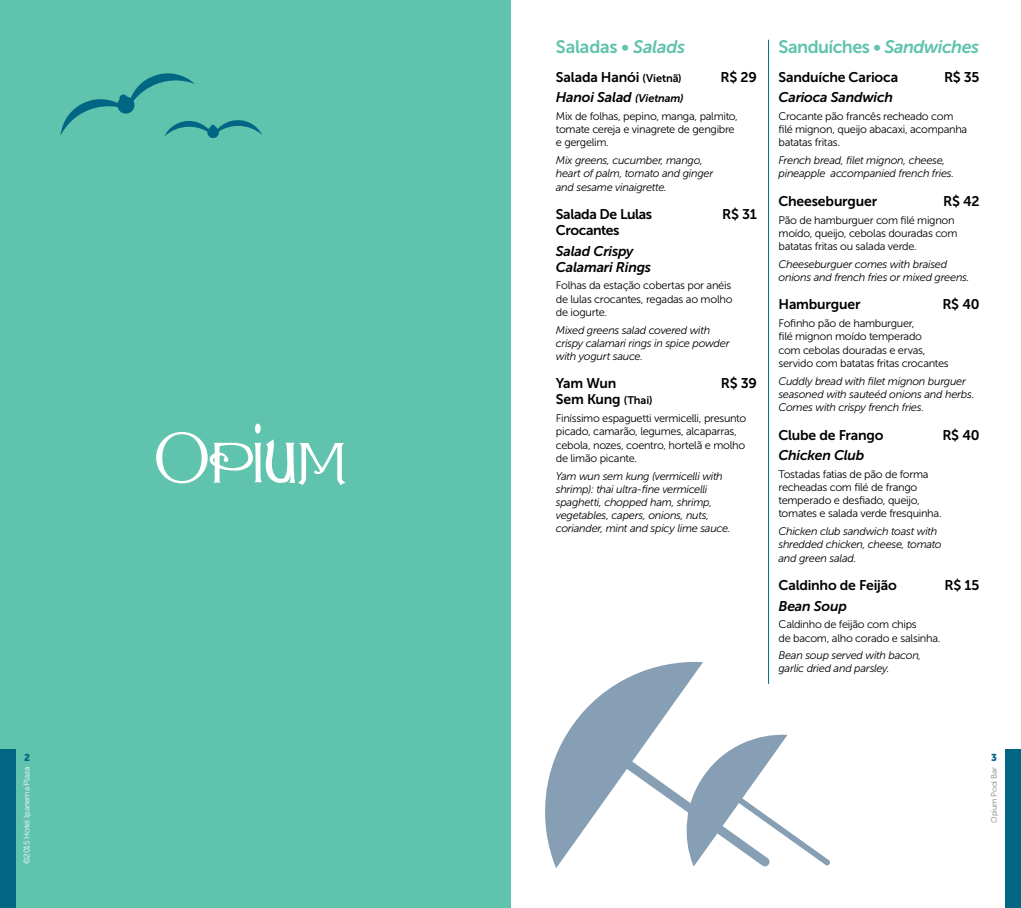
<style>
.page{position:relative;width:1021px;height:908px;background:#fff}
.page>*{position:absolute;margin:0;border:0;box-sizing:border-box;transform-origin:0 0}
.t1{font:18px "Museo Sans 700";letter-spacing:-.025em;color:#60c3ad}
.t2{font:14px "Museo Sans 700";letter-spacing:-.015em;color:#000}
.t3{font:italic 14px/16px "Museo Sans 700";letter-spacing:-.015em;color:#000}
.t4{font:11px/13.2px "Museo Sans 300";letter-spacing:-.025em;color:#000}
.t5{font:italic 11px/13.2px "Museo Sans 300";letter-spacing:-.025em;color:#000}
.t6{font:10px "Museo Sans 900";color:#006684}
.t7{font:8px "Museo Sans 300";letter-spacing:-.025em;color:#fff}
.t8{font:8px "Museo Sans 300";letter-spacing:-.025em;color:#808285}
.s1{font-style:italic}
.s2{font-size:11px}
</style>
<div class="page">
<div style="left:1005px;top:748px;width:15px;height:159px;background:#006684"></div>
<svg style="left:545px;top:659px;width:225px;height:208px"></svg>
<svg style="left:681px;top:732px;width:149px;height:134px"></svg>
<hr style="left:768px;top:40px;width:1px;height:643px;background:#006684">
<div style="left:0;top:0;width:510px;height:907px;background:#60c3ad"></div>
<svg style="left:156px;top:423px;width:189px;height:62px"></svg>
<div style="left:0;top:748px;width:16px;height:159px;background:#006684"></div>
<svg style="left:60px;top:73px;width:202px;height:65px"></svg>
<p class="t6" style="left:24px;top:751px;width:8px">2</p>
<p class="t7" style="left:23px;top:863px;width:98px;rotate:-90deg">©2015 Hotel Ipanema Plaza</p>
<h1 class="t1" style="left:556px;top:37px;width:131px">Saladas • <span class="s1">Salads</span></h1>
<p class="t2" style="left:556px;top:69px;width:127px">Salada Hanói <span class="s2">(Vietnã)</span></p>
<p class="t2" style="left:720px;top:69px;width:38px">R$ 29</p>
<p class="t3" style="left:556px;top:89px;width:129px">Hanoi Salad <span class="s2">(Vietnam)</span></p>
<p class="t4" style="left:556px;top:110px;width:183px">Mix de folhas, pepino, manga, palmito, tomate cereja e vinagrete de gengibre e gergelim.</p>
<p class="t5" style="left:556px;top:154px;width:159px">Mix greens, cucumber, mango, heart of palm, tomato and ginger and sesame vinaigrette.</p>
<p class="t2" style="left:556px;top:206px;width:98px">Salada De Lulas</p>
<p class="t2" style="left:722px;top:206px;width:36px">R$ 31</p>
<p class="t2" style="left:556px;top:222px;width:65px">Crocantes</p>
<p class="t3" style="left:556px;top:243px;width:97px">Salad Crispy<br>Calamari Rings</p>
<p class="t4" style="left:556px;top:279px;width:178px">Folhas da estação cobertas por anéis de lulas crocantes, regadas ao molho de iogurte.</p>
<p class="t5" style="left:556px;top:323px;width:175px">Mixed greens salad covered with crispy calamari rings in spice powder with yogurt sauce.</p>
<p class="t2" style="left:556px;top:375px;width:62px">Yam Wun</p>
<p class="t2" style="left:721px;top:375px;width:38px">R$ 39</p>
<p class="t2" style="left:556px;top:391px;width:98px">Sem Kung <span class="s2">(Thai)</span></p>
<p class="t4" style="left:556px;top:411px;width:192px">Finíssimo espaguetti vermicelli, presunto picado, camarão, legumes, alcaparras, cebola, nozes, coentro, hortelã e molho de limão picante.</p>
<p class="t5" style="left:556px;top:469px;width:176px">Yam wun sem kung (vermicelli with shrimp): thai ultra-fine vermicelli spaghetti, chopped ham, shrimp, vegetables, capers, onions, nuts, coriander, mint and spicy lime sauce.</p>
<h1 class="t1" style="left:778px;top:37px;width:202px">Sanduíches • <span class="s1">Sandwiches</span></h1>
<p class="t2" style="left:778px;top:69px;width:121px">Sanduíche Carioca</p>
<p class="t2" style="left:944px;top:69px;width:37px">R$ 35</p>
<p class="t3" style="left:778px;top:89px;width:116px">Carioca Sandwich</p>
<p class="t4" style="left:778px;top:110px;width:190px">Crocante pão francês recheado com filé mignon, queijo abacaxi, acompanha batatas fritas.</p>
<p class="t5" style="left:778px;top:154px;width:177px">French bread, filet mignon, cheese, pineapple accompanied french fries.</p>
<p class="t2" style="left:778px;top:193px;width:100px">Cheeseburguer</p>
<p class="t2" style="left:943px;top:193px;width:38px">R$ 42</p>
<p class="t4" style="left:778px;top:213px;width:180px">Pão de hamburguer com filé mignon moído, queijo, cebolas douradas com batatas fritas ou salada verde.</p>
<p class="t5" style="left:778px;top:257px;width:193px">Cheeseburguer comes with braised onions and french fries or mixed greens.</p>
<p class="t2" style="left:778px;top:297px;width:84px">Hamburguer</p>
<p class="t2" style="left:942px;top:297px;width:39px">R$ 40</p>
<p class="t4" style="left:778px;top:317px;width:172px">Fofinho pão de hamburguer,<br>filé mignon moído temperado<br>com cebolas douradas e ervas, servido com batatas fritas crocantes</p>
<p class="t5" style="left:778px;top:374px;width:197px">Cuddly bread with filet mignon burguer seasoned with sauteéd onions and herbs.<br>Comes with crispy french fries.</p>
<p class="t2" style="left:778px;top:426px;width:106px">Clube de Frango</p>
<p class="t2" style="left:942px;top:426px;width:39px">R$ 40</p>
<p class="t3" style="left:778px;top:447px;width:87px">Chicken Club</p>
<p class="t4" style="left:778px;top:467px;width:165px">Tostadas fatias de pão de forma recheadas com filé de frango temperado e desfiado, queijo, tomates e salada verde fresquinha.</p>
<p class="t5" style="left:778px;top:524px;width:165px">Chicken club sandwich toast with shredded chicken, cheese, tomato and green salad.</p>
<p class="t2" style="left:778px;top:577px;width:120px">Caldinho de Feijão</p>
<p class="t2" style="left:944px;top:577px;width:37px">R$ 15</p>
<p class="t3" style="left:778px;top:597px;width:70px">Bean Soup</p>
<p class="t4" style="left:778px;top:617px;width:163px">Caldinho de feijão com chips<br>de bacom, alho corado e salsinha.</p>
<p class="t5" style="left:778px;top:648px;width:144px">Bean soup served with bacon, garlic dried and parsley.</p>
<p class="t6" style="left:991px;top:751px;width:7px">3</p>
<p class="t8" style="left:989px;top:822px;width:57px;rotate:-90deg">Opium Pool Bar</p>
</div>
